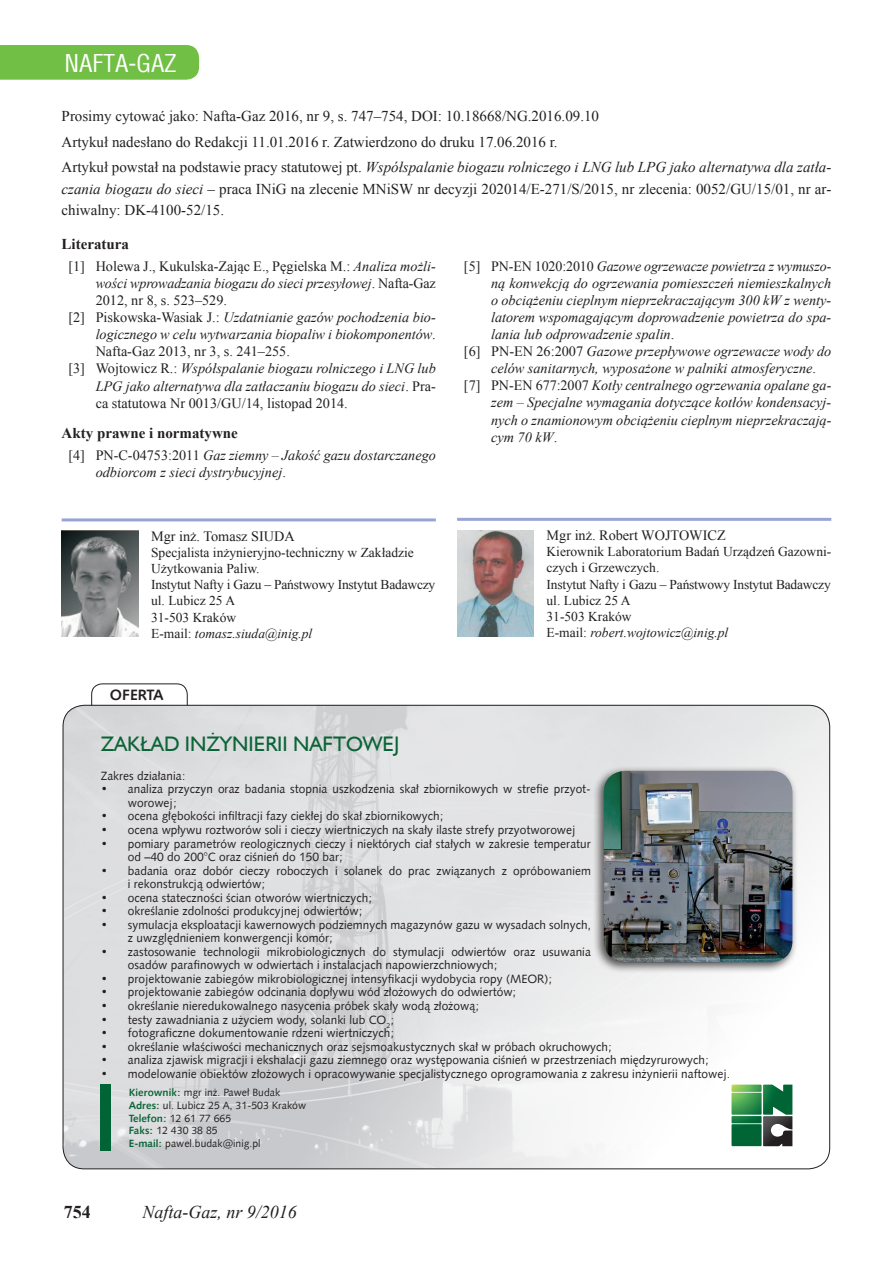
<style>
.page{position:relative;width:893px;height:1263px;background:#fff}
.page>*{position:absolute;margin:0;border:0;box-sizing:border-box;transform-origin:0 0}
.t1{font:24px "Switzerland Condensed";color:#fff}
.t2{font:21px "Humanst 521 EU";color:#0b6437}
.t3{font:italic 18px "Times New Roman";color:#231f20}
.t4{font:700 18px "Times New Roman";color:#231f20}
.t5{font:15px/25.7px "Times New Roman";color:#231f20}
.t6{font:700 15px "Times New Roman";color:#231f20}
.t7{font:700 15px "Humanst 531 EU";color:#231f20}
.t8{font:italic 14.25px/17.1px "Times New Roman";color:#231f20}
.t9{font:14.25px "Times New Roman";color:#231f20}
.t10{font:13.5px/16.2px "Times New Roman";color:#231f20}
.t11{font:12px/13.5px "Humanst 531 EU";color:#231f20}
.t12{font:10.5px/12.6px "Humanst 531 EU";color:#231f20}
.s1{font-style:italic}
.s2{font-style:normal}
.s3{font-weight:700;color:#0b6437}
</style>
<div class="page">
<div style="left:0;top:45px;width:199px;height:35px;background:#71bf44"></div>
<hr style="left:892px;top:43px;width:1px;height:40px;background:#71bf44">
<hr style="left:62px;top:518px;width:374px;height:3px;background:#98a4d3">
<img style="left:62px;top:530px;width:76px;height:106px">
<hr style="left:457px;top:518px;width:374px;height:3px;background:#98a4d3">
<img style="left:457px;top:530px;width:77px;height:107px">
<img style="left:63px;top:705px;width:767px;height:464px">
<div style="left:101px;top:1084px;width:10px;height:67px;background:#006437"></div>
<svg style="left:731px;top:1084px;width:61px;height:62px;background:#418158"></svg>
<svg style="left:91px;top:683px;width:97px;height:23px"></svg>
<div style="left:592px;top:765px;width:206px;height:208px;background:#231f20;opacity:.75"></div>
<img style="left:604px;top:771px;width:188px;height:191px">
<h1 class="t1" style="left:64px;top:49px;width:114px">NAFTA-GAZ</h1>
<p class="t5" style="left:62px;top:103px;width:771px">Prosimy cytować jako: Nafta-Gaz 2016, nr 9, s. 747–754, DOI: 10.18668/NG.2016.09.10<br>Artykuł nadesłano do Redakcji 11.01.2016 r. Zatwierdzono do druku 17.06.2016 r.<br>Artykuł powstał na podstawie pracy statutowej pt. <span class="s1">Współspalanie biogazu rolniczego i LNG lub LPG jako alternatywa dla zatła-</span></p>
<p class="t5" style="left:62px;top:178px;width:771px;line-height:21.5px"><span class="s1">czania biogazu do sieci</span> – praca INiG na zlecenie MNiSW nr decyzji 202014/E-271/S/2015, nr zlecenia: 0052/GU/15/01, nr ar&shy;chiwalny: DK-4100-52/15.</p>
<p class="t6" style="left:62px;top:234px;width:69px">Literatura</p>
<p class="t9" style="left:68px;top:256px;width:369px">[1] Holewa J., Kukulska-Zając E., Pęgielska M.: <span class="s1">Analiza możli-</span></p>
<p class="t8" style="left:96px;top:274px;width:342px">wości wprowadzania biogazu do sieci przesyłowej<span class="s2">. Nafta-Gaz</span></p>
<p class="t9" style="left:96px;top:291px;width:133px">2012, nr 8, s. 523–529.</p>
<p class="t8" style="left:68px;top:308px;width:369px"><span class="s2">[2] Piskowska-Wasiak J.:</span> Uzdatnianie gazów pochodzenia bio-</p>
<p class="t8" style="left:96px;top:326px;width:342px">logicznego w celu wytwarzania biopaliw i biokomponentów<span class="s2">.</span></p>
<p class="t9" style="left:96px;top:342px;width:196px">Nafta-Gaz 2013, nr 3, s. 241–255.</p>
<p class="t8" style="left:68px;top:360px;width:369px"><span class="s2">[3] Wojtowicz R.:</span> Współspalanie biogazu rolniczego i LNG lub</p>
<p class="t8" style="left:96px;top:377px;width:342px">LPG jako alternatywa dla zatłaczaniu biogazu do sieci<span class="s2">. Pra-</span></p>
<p class="t9" style="left:96px;top:393px;width:254px">ca statutowa Nr 0013/GU/14, listopad 2014.</p>
<p class="t6" style="left:62px;top:423px;width:178px">Akty prawne i normatywne</p>
<p class="t8" style="left:96px;top:446px;width:342px;text-indent:-27px"><span class="s2">[4] PN-C-04753:2011</span> Gaz ziemny – Jakość gazu dostarczanego odbiorcom z sieci dystrybucyjnej<span class="s2">.</span></p>
<p class="t9" style="left:151px;top:526px;width:145px">Mgr inż. Tomasz SIUDA</p>
<p class="t10" style="left:151px;top:544px;width:286px">Specjalista inżynieryjno-techniczny w Zakładzie<br>Użytkowania Paliw.<br>Instytut Nafty i Gazu – Państwowy Instytut Badawczy ul. Lubicz 25 A<br>31-503 Kraków<br>E-mail: <span class="s1">tomasz.siuda@inig.pl</span></p>
<p class="t8" style="left:464px;top:257px;width:369px"><span class="s2">[5] PN-EN 1020:2010</span> Gazowe ogrzewacze powietrza z wymuszo-</p>
<p class="t8" style="left:491px;top:274px;width:342px">ną konwekcją do ogrzewania pomieszczeń niemieszkalnych</p>
<p class="t8" style="left:491px;top:291px;width:342px">o obciążeniu cieplnym nieprzekraczającym 300 kW z wenty-</p>
<p class="t8" style="left:491px;top:308px;width:342px">latorem wspomagającym doprowadzenie powietrza do spa-</p>
<p class="t8" style="left:491px;top:325px;width:185px">lania lub odprowadzenie spalin<span class="s2">.</span></p>
<p class="t8" style="left:464px;top:342px;width:369px"><span class="s2">[6] PN-EN 26:2007</span> Gazowe przepływowe ogrzewacze wody do</p>
<p class="t8" style="left:491px;top:360px;width:326px">celów sanitarnych, wyposażone w palniki atmosferyczne<span class="s2">.</span></p>
<p class="t8" style="left:464px;top:377px;width:369px"><span class="s2">[7] PN-EN 677:2007</span> Kotły centralnego ogrzewania opalane ga-</p>
<p class="t8" style="left:491px;top:394px;width:342px">zem – Specjalne wymagania dotyczące kotłów kondensacyj-</p>
<p class="t8" style="left:491px;top:411px;width:342px">nych o znamionowym obciążeniu cieplnym nieprzekraczają-</p>
<p class="t8" style="left:491px;top:428px;width:68px">cym 70 kW<span class="s2">.</span></p>
<p class="t9" style="left:547px;top:526px;width:118px">Mgr inż. Robert Wojtowicz</p>
<p class="t10" style="left:547px;top:543px;width:286px">Kierownik Laboratorium Badań Urządzeń Gazowni&shy;czych i Grzewczych.<br>Instytut Nafty i Gazu – Państwowy Instytut Badawczy ul. Lubicz 25 A<br>31-503 Kraków<br>E-mail: <span class="s1">robert.wojtowicz@inig.pl</span></p>
<p class="t7" style="left:110px;top:685px;width:55px">OFERTA</p>
<h2 class="t2" style="left:101px;top:731px;width:300px">ZAKŁAD INŻYNIERII NAFTOWEJ</h2>
<p class="t11" style="left:101px;top:769px;width:87px">Zakres działania:</p>
<p class="t11" style="left:128px;top:782px;width:465px;text-indent:-27px">• analiza przyczyn oraz badania stopnia uszkodzenia skał zbiornikowych w strefie przyot&shy;worowej;</p>
<p class="t11" style="left:101px;top:809px;width:345px">• ocena głębokości infiltracji fazy ciekłej do skał zbiornikowych;</p>
<p class="t11" style="left:101px;top:823px;width:476px">• ocena wpływu roztworów soli i cieczy wiertniczych na skały ilaste strefy przyotworowej</p>
<p class="t11" style="left:128px;top:836px;width:465px;text-indent:-27px">• pomiary parametrów reologicznych cieczy i niektórych ciał stałych w zakresie temperatur od –40 do 200°C oraz ciśnień do 150 bar;</p>
<p class="t11" style="left:128px;top:864px;width:465px;text-indent:-27px">• badania oraz dobór cieczy roboczych i solanek do prac związanych z opróbowaniem i rekonstrukcją odwiertów;</p>
<p class="t11" style="left:101px;top:891px;width:273px">• ocena stateczności ścian otworów wiertniczych;</p>
<p class="t11" style="left:101px;top:904px;width:263px">• określanie zdolności produkcyjnej odwiertów;</p>
<p class="t11" style="left:128px;top:918px;width:465px;text-indent:-27px">• symulacja eksploatacji kawernowych podziemnych magazynów gazu w wysadach solnych, z uwzględnieniem konwergencji komór;</p>
<p class="t11" style="left:128px;top:945px;width:465px;text-indent:-27px">• zastosowanie technologii mikrobiologicznych do stymulacji odwiertów oraz usuwania osadów parafinowych w odwiertach i instalacjach napowierzchniowych;</p>
<p class="t11" style="left:101px;top:972px;width:453px">• projektowanie zabiegów mikrobiologicznej intensyfikacji wydobycia ropy (MEOR);</p>
<p class="t11" style="left:101px;top:985px;width:417px">• projektowanie zabiegów odcinania dopływu wód złożowych do odwiertów;</p>
<p class="t11" style="left:101px;top:999px;width:380px">• określanie nieredukowalnego nasycenia próbek skały wodą złożową;</p>
<p class="t11" style="left:101px;top:1012px;width:295px">• testy zawadniania z użyciem wody, solanki lub CO<sub>2</sub>;</p>
<p class="t11" style="left:101px;top:1026px;width:295px">• fotograficzne dokumentowanie rdzeni wiertniczych;</p>
<p class="t11" style="left:101px;top:1039px;width:513px">• określanie właściwości mechanicznych oraz sejsmoakustycznych skał w próbach okruchowych;</p>
<p class="t11" style="left:101px;top:1053px;width:610px">• analiza zjawisk migracji i ekshalacji gazu ziemnego oraz występowania ciśnień w przestrzeniach międzyrurowych;</p>
<p class="t11" style="left:101px;top:1067px;width:631px">• modelowanie obiektów złożowych i opracowywanie specjalistycznego oprogramowania z zakresu inżynierii naftowej.</p>
<p class="t12" style="left:129px;top:1086px;width:179px"><span class="s3">Kierownik:</span> mgr inż. Paweł Budak<br><span class="s3">Adres:</span> ul. Lubicz 25 A, 31-503 Kraków<br><span class="s3">Telefon:</span> 12 61 77 665<br><span class="s3">Faks:</span> 12 430 38 85<br><span class="s3">E-mail:</span> pawel.budak@inig.pl</p>
<h3 class="t4" style="left:64px;top:1199px;width:28px">754</h3>
<h3 class="t3" style="left:142px;top:1200px;width:156px">Nafta-Gaz, nr 9/2016</h3>
</div>
